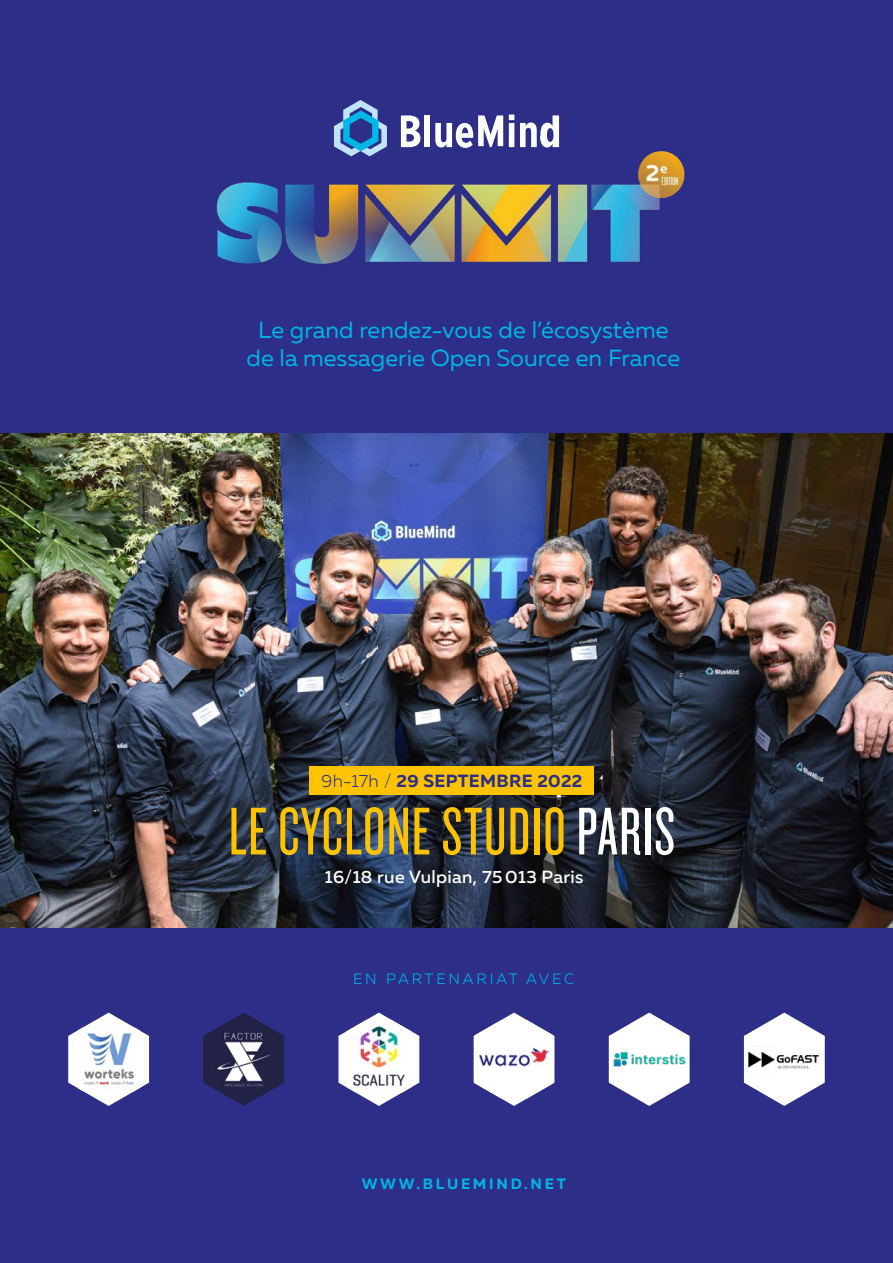
<style>
.page{position:relative;width:893px;height:1263px;background:#2d2e87}
.page>*{position:absolute;margin:0;border:0;box-sizing:border-box;transform-origin:0 0}
.t1{font:70.05px "Knockout HTF27 Junior Bantamwt";letter-spacing:.02em;color:#fdc300}
.t2{font:23.25px/28px "Muller";color:#00b6e6;text-align:center}
.t3{font:500 17.7px "Muller";letter-spacing:.02em;color:#fff}
.t4{font:700 17.7px "Muller";letter-spacing:.02em;color:#2d2e87}
.t5{font:300 15px "Muller";letter-spacing:.19em;color:#00b6e6}
.t6{font:700 15px "Muller";letter-spacing:.18em;color:#00b6e6}
.s1{font-weight:300}
.s2{color:#fff}
</style>
<div class="page">
<svg style="left:401px;top:115px;width:19px;height:23px"></svg>
<div style="left:424px;top:115px;width:6px;height:32px;background:#fff"></div>
<svg style="left:509px;top:115px;width:5px;height:23px"></svg>
<svg style="left:520px;top:115px;width:39px;height:23px"></svg>
<svg style="left:435px;top:115px;width:68px;height:23px"></svg>
<svg style="left:334px;top:100px;width:53px;height:38px"></svg>
<img style="left:216px;top:138px;width:469px;height:126px">
<svg style="left:68px;top:1012px;width:81px;height:94px"></svg>
<img style="left:77px;top:1027px;width:63px;height:65px">
<svg style="left:203px;top:1012px;width:81px;height:94px"></svg>
<img style="left:214px;top:1023px;width:59px;height:72px">
<svg style="left:338px;top:1012px;width:81px;height:94px"></svg>
<img style="left:346px;top:1020px;width:66px;height:72px">
<svg style="left:474px;top:1012px;width:80px;height:94px"></svg>
<img style="left:475px;top:1020px;width:78px;height:78px">
<svg style="left:609px;top:1012px;width:81px;height:94px"></svg>
<img style="left:609px;top:1046px;width:81px;height:27px">
<svg style="left:744px;top:1012px;width:81px;height:94px"></svg>
<img style="left:748px;top:1046px;width:72px;height:26px">
<img style="left:0;top:434px;width:893px;height:493px">
<div style="left:310px;top:766px;width:284px;height:28px;background:#fdc300"></div>
<p class="t2" style="left:247px;top:316px;width:435px">Le grand rendez-vous de l’écosystème de la messagerie Open Source en France</p>
<p class="t4" style="left:321px;top:769px;width:262px"><span class="s1">9h-17h /</span> 29 SEPTEMBRE 2022</p>
<h1 class="t1" style="left:229px;top:797px;width:448px">LE CYCLONE STUDIO <span class="s2">PARIS</span></h1>
<p class="t3" style="left:325px;top:866px;width:260px">16/18 rue Vulpian, 75 013 Paris</p>
<p class="t5" style="left:353px;top:970px;width:222px">EN PARTENARIAT AVEC</p>
<p class="t6" style="left:362px;top:1174px;width:206px">WWW.BLUEMIND.NET</p>
</div>
